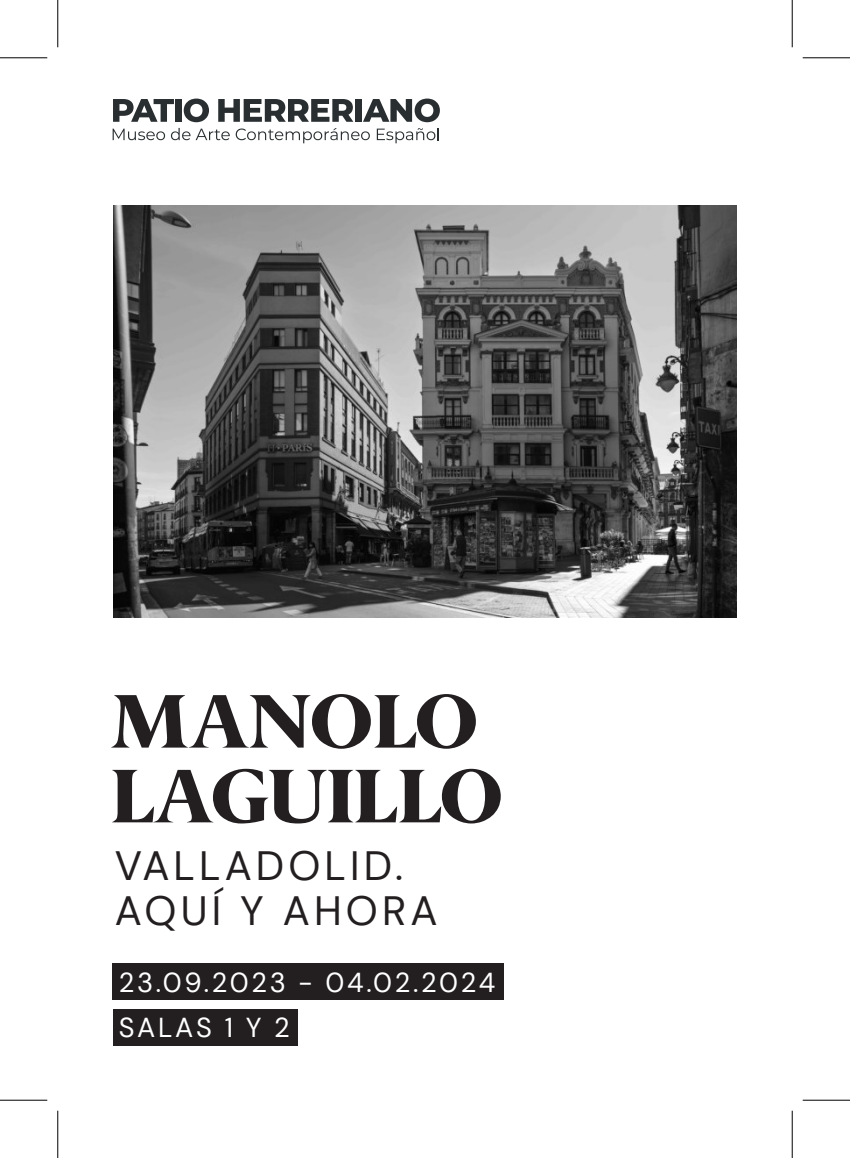
<style>
.page{position:relative;width:850px;height:1158px;background:#fff}
.page>*{position:absolute;margin:0;border:0;box-sizing:border-box;transform-origin:0 0}
.t1{font:900 75.95px/74.7px "Berlingske Serif";letter-spacing:-.02em;color:#231f20}
.t2{font:40.77px/45.1px "DM Sans";letter-spacing:.1em;color:#231f20}
.t3{font:27.3px/45.9px "DM Sans";letter-spacing:.1em;color:#fff}
</style>
<div class="page">
<img style="left:113px;top:205px;width:624px;height:412px">
<svg style="left:113px;top:99px;width:61px;height:23px"></svg>
<div style="left:175px;top:99px;width:6px;height:23px;background:#292e30"></div>
<svg style="left:184px;top:99px;width:25px;height:23px"></svg>
<svg style="left:218px;top:99px;width:135px;height:23px"></svg>
<div style="left:355px;top:99px;width:7px;height:23px;background:#292e30"></div>
<svg style="left:363px;top:99px;width:77px;height:23px"></svg>
<svg style="left:113px;top:129px;width:52px;height:11px"></svg>
<svg style="left:171px;top:128px;width:19px;height:12px"></svg>
<svg style="left:196px;top:129px;width:34px;height:11px"></svg>
<svg style="left:236px;top:128px;width:134px;height:15px"></svg>
<svg style="left:377px;top:128px;width:62px;height:15px"></svg>
<div style="left:113px;top:963px;width:391px;height:37px;background:#231f20"></div>
<div style="left:113px;top:1008px;width:184px;height:37px;background:#231f20"></div>
<hr style="left:0;top:57px;width:47px;height:1px;background:#000">
<hr style="left:802px;top:57px;width:48px;height:1px;background:#000">
<hr style="left:0;top:1099px;width:47px;height:1px;background:#000">
<hr style="left:802px;top:1099px;width:48px;height:1px;background:#000">
<hr style="left:57px;top:0;width:1px;height:47px;background:#000">
<hr style="left:57px;top:1110px;width:1px;height:47px;background:#000">
<hr style="left:792px;top:0;width:1px;height:47px;background:#000">
<hr style="left:792px;top:1110px;width:1px;height:47px;background:#000">
<h1 class="t1" style="left:111px;top:684px;width:394px">MANOLO<br>LAGUILLO</h1>
<h2 class="t2" style="left:115px;top:843px;width:324px">VALLADOLID.<br>AQUÕ Y AHORA</h2>
<p class="t3" style="left:119px;top:958px;width:378px">23.09.2023 - 04.02.2024<br>SALAS 1 Y 2</p>
</div>
